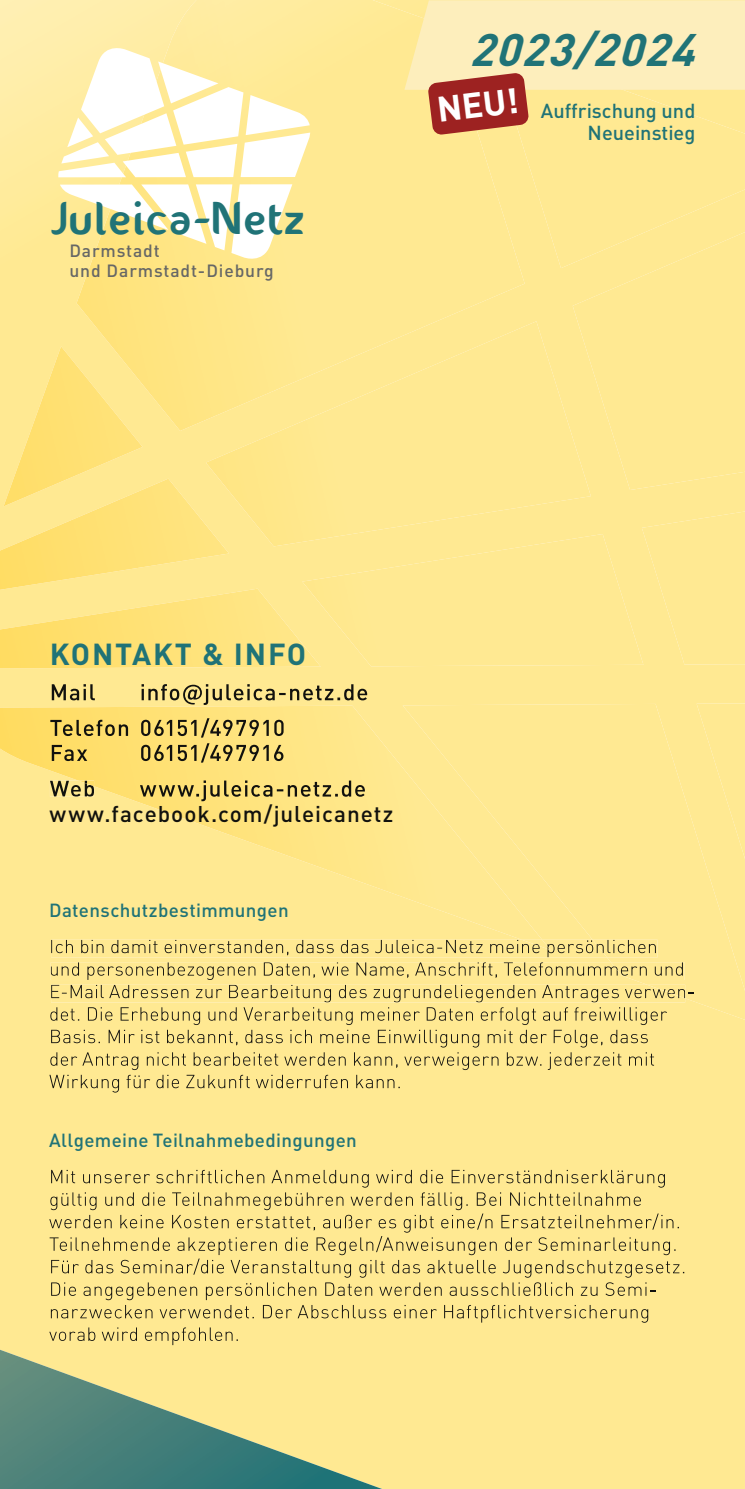
<style>
.page{position:relative;width:745px;height:1489px;background:#fff}
.page>*{position:absolute;margin:0;border:0;box-sizing:border-box;transform-origin:0 0}
.t1{font:46.75px "Fontastique Fontastique";letter-spacing:.03em;color:#207377}
.t2{font:italic 700 45px "DINOT";color:#207377}
.t3{font:700 35px "DINOT";color:#fff}
.t4{font:700 30px "DINOT";letter-spacing:.06em;color:#207377}
.t5{font:500 22.5px "DINOT";letter-spacing:.04em;color:#11110e}
.t6{font:500 20px/22.5px "DINOT";color:#207377;text-align:right}
.t7{font:500 18.75px "DINOT";letter-spacing:.02em;color:#207377}
.t8{font:500 17.5px/20px "DINOT";letter-spacing:.05em;color:#666766}
</style>
<div class="page">
<div style="left:0;top:0;width:744px;height:1488px;background:#ffe992"></div>
<div style="left:302px;top:534px;width:341px;height:132px;background:#ffe992"></div>
<img style="left:0;top:588px;width:320px;height:80px">
<img style="left:4px;top:346px;width:139px;height:132px">
<div style="left:524px;top:135px;width:220px;height:133px;background:#ffe992"></div>
<div style="left:641px;top:511px;width:103px;height:153px;background:#ffe992"></div>
<div style="left:572px;top:232px;width:172px;height:258px;background:#ffe992"></div>
<img style="left:76px;top:0;width:448px;height:431px">
<div style="left:402px;top:704px;width:342px;height:315px;background:#ffe992"></div>
<img style="left:0;top:478px;width:229px;height:111px">
<img style="left:206px;top:321px;width:384px;height:225px">
<img style="left:0;top:705px;width:541px;height:234px">
<div style="left:696px;top:703px;width:48px;height:155px;background:#ffe992"></div>
<img style="left:0;top:1349px;width:382px;height:139px">
<svg style="left:58px;top:42px;width:252px;height:135px"></svg>
<svg style="left:60px;top:184px;width:232px;height:80px"></svg>
<svg style="left:51px;top:939px;width:642px;height:63px;background:#e8d486"></svg>
<img style="left:50px;top:1007px;width:616px;height:17px">
<img style="left:51px;top:1029px;width:597px;height:18px">
<img style="left:50px;top:1052px;width:604px;height:18px">
<img style="left:49px;top:1074px;width:350px;height:18px">
<img style="left:51px;top:1169px;width:615px;height:18px">
<img style="left:50px;top:1192px;width:591px;height:18px">
<img style="left:49px;top:1213px;width:631px;height:19px">
<img style="left:50px;top:1235px;width:627px;height:20px">
<img style="left:51px;top:1258px;width:634px;height:19px">
<img style="left:51px;top:1282px;width:595px;height:18px">
<img style="left:51px;top:1304px;width:598px;height:18px">
<img style="left:49px;top:1327px;width:189px;height:17px">
<svg style="left:404px;top:0;width:340px;height:135px;background:#f3d69f"></svg>
<img style="left:52px;top:684px;width:43px;height:16px">
<img style="left:141px;top:684px;width:226px;height:21px">
<img style="left:50px;top:719px;width:78px;height:17px">
<img style="left:141px;top:718px;width:142px;height:19px">
<img style="left:52px;top:745px;width:36px;height:16px">
<img style="left:141px;top:743px;width:142px;height:19px">
<img style="left:50px;top:780px;width:44px;height:16px">
<img style="left:78px;top:780px;width:16px;height:6px">
<img style="left:140px;top:780px;width:224px;height:21px">
<h1 class="t1" style="left:51px;top:190px;width:254px">Juleica-Netz</h1>
<p class="t8" style="left:69px;top:240px;width:206px">Darmstadt<br>und Darmstadt-Dieburg</p>
<h2 class="t2" style="left:469px;top:20px;width:241px">2023/2024</h2>
<p class="t6" style="left:540px;top:99px;width:156px">Auffrischung und<br>Neueinstieg</p>
<h3 class="t3" style="left:434px;top:87px;width:83px;rotate:-7deg">NEU!</h3>
<h3 class="t4" style="left:50px;top:634px;width:258px">KONTAKT &amp; INFO</h3>
<p class="t5" style="left:50px;top:799px;width:345px">www.facebook.com/juleicanetz</p>
<p class="t7" style="left:49px;top:898px;width:241px">Datenschutzbestimmungen</p>
<p class="t7" style="left:49px;top:1128px;width:309px">Allgemeine Teilnahmebedingungen</p>
</div>
